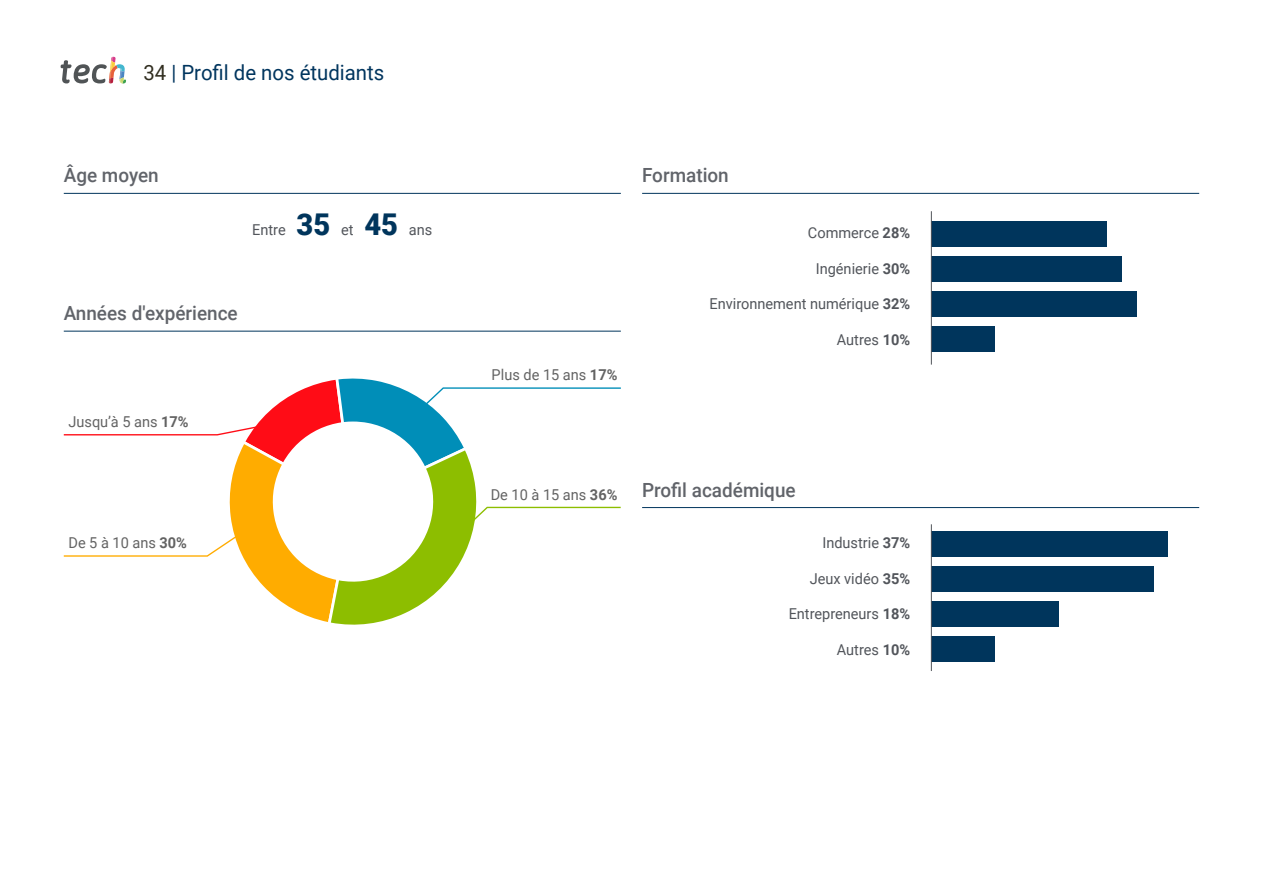
<style>
.page{position:relative;width:1263px;height:893px;background:#fff}
.page>*{position:absolute;margin:0;border:0;box-sizing:border-box;transform-origin:0 0}
.t1{font:21px "Roboto";color:#00355e}
.t2{font:500 19.5px "Roboto";color:#61646a}
.t3{font:15px "Roboto";color:#52555b}
.t4{font:15px "Roboto";color:#636363}
.s1{color:#312e20}
.s2{font-weight:900;font-size:30px;color:#00355c}
.s3{font-weight:700}
</style>
<div class="page">
<svg style="left:61px;top:57px;width:65px;height:27px"></svg>
<hr style="left:64px;top:193px;width:557px;height:1px;background:#00355c">
<hr style="left:64px;top:331px;width:557px;height:1px;background:#00355c">
<svg style="left:64px;top:378px;width:557px;height:247px"></svg>
<hr style="left:642px;top:193px;width:557px;height:1px;background:#00355c">
<div style="left:931px;top:222px;width:176px;height:25px;background:#00355c"></div>
<div style="left:931px;top:256px;width:191px;height:26px;background:#00355c"></div>
<div style="left:931px;top:291px;width:206px;height:26px;background:#00355c"></div>
<div style="left:931px;top:326px;width:64px;height:26px;background:#00355c"></div>
<hr style="left:931px;top:211px;width:1px;height:154px;background:#52555b">
<div style="left:931px;top:566px;width:223px;height:26px;background:#00355c"></div>
<hr style="left:642px;top:507px;width:557px;height:1px;background:#00355c">
<div style="left:931px;top:532px;width:237px;height:25px;background:#00355c"></div>
<div style="left:931px;top:601px;width:127px;height:26px;background:#00355c"></div>
<div style="left:931px;top:636px;width:64px;height:26px;background:#00355c"></div>
<hr style="left:931px;top:524px;width:1px;height:147px;background:#52555b">
<h1 class="t1" style="left:144px;top:57px;width:242px"><span class="s1">34</span> | Profil de nos étudiants</h1>
<h2 class="t2" style="left:64px;top:161px;width:97px">Âge moyen</h2>
<p class="t3" style="left:252px;top:219px;width:182px">Entre <span class="s2">35</span> et <span class="s2">45</span> ans</p>
<h2 class="t2" style="left:64px;top:300px;width:175px">Années d'expérience</h2>
<p class="t4" style="left:68px;top:411px;width:122px">Jusqu’à 5 ans <span class="s3">17%</span></p>
<p class="t4" style="left:68px;top:532px;width:120px">De 5 à 10 ans <span class="s3">30%</span></p>
<p class="t4" style="left:492px;top:364px;width:127px">Plus de 15 ans <span class="s3">17%</span></p>
<h2 class="t2" style="left:642px;top:161px;width:88px">Formation</h2>
<p class="t3" style="left:808px;top:222px;width:104px">Commerce <span class="s3">28%</span></p>
<p class="t3" style="left:816px;top:258px;width:96px">Ingénierie <span class="s3">30%</span></p>
<p class="t3" style="left:709px;top:293px;width:202px">Environnement numérique <span class="s3">32%</span></p>
<p class="t3" style="left:837px;top:329px;width:75px">Autres <span class="s3">10%</span></p>
<p class="t4" style="left:491px;top:484px;width:128px">De 10 à 15 ans <span class="s3">36%</span></p>
<h2 class="t2" style="left:642px;top:476px;width:155px">Profil académique</h2>
<p class="t3" style="left:822px;top:532px;width:89px">Industrie <span class="s3">37%</span></p>
<p class="t3" style="left:810px;top:568px;width:102px">Jeux vidéo <span class="s3">35%</span></p>
<p class="t3" style="left:789px;top:603px;width:123px">Entrepreneurs <span class="s3">18%</span></p>
<p class="t3" style="left:837px;top:639px;width:75px">Autres <span class="s3">10%</span></p>
</div>
